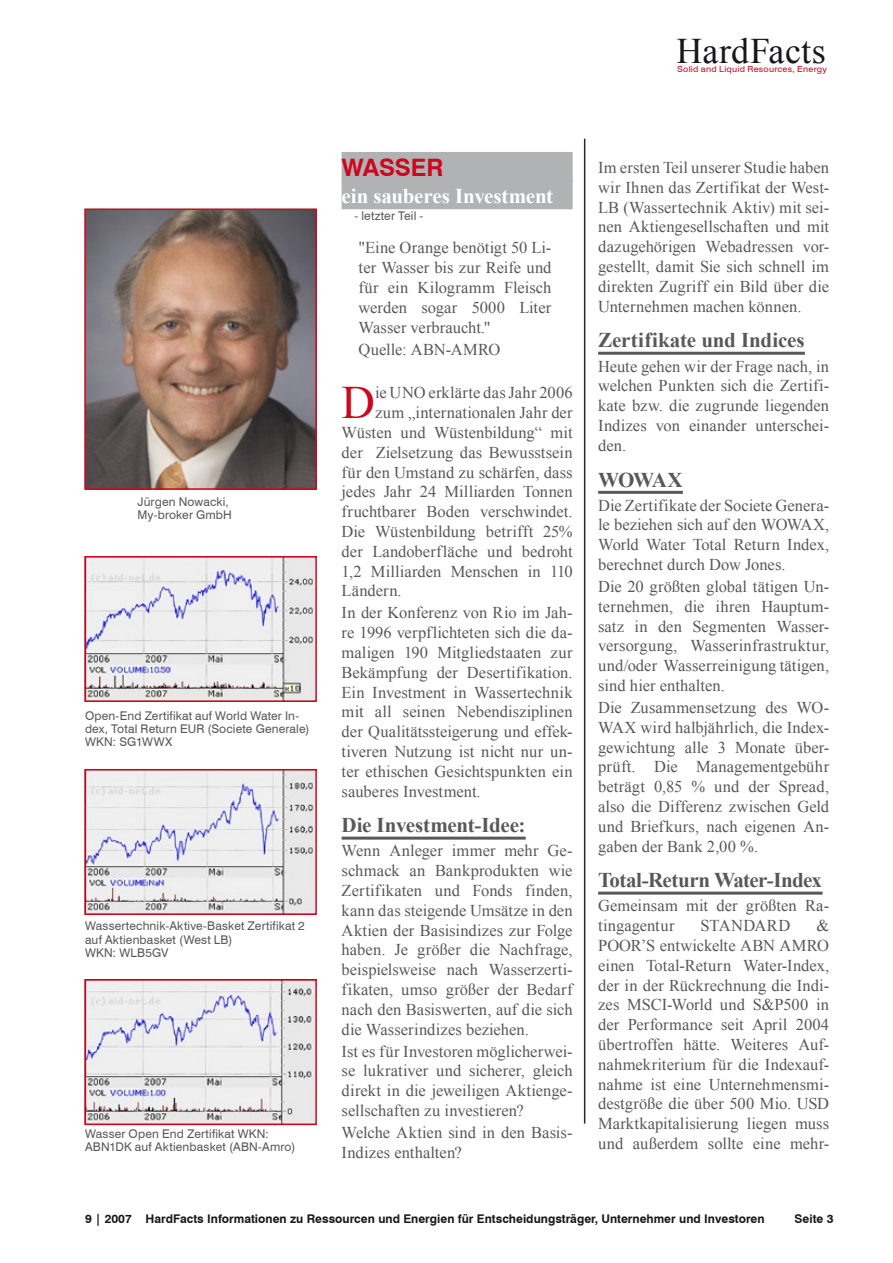
<style>
.page{position:relative;width:893px;height:1263px;background:#fff}
.page>*{position:absolute;margin:0;border:0;box-sizing:border-box;transform-origin:0 0}
.t1{font:46.35px "Times New Roman";color:#cc071e}
.t2{font:36px "Times New Roman";letter-spacing:.01em;color:#1a171b}
.t3{font:700 24px "Swiss 721 BT";letter-spacing:-.005em;color:#cc071e}
.t4{font:700 21px "Times New Roman";letter-spacing:-.015em;color:#58585a}
.t5{font:700 21px "Times New Roman";letter-spacing:-.01em;color:#fff}
.t6{font:16.5px/19.8px "Times New Roman";letter-spacing:.005em;color:#58585a;text-align:justify}
.t7{font:16.5px "Times New Roman";letter-spacing:.025em;color:#58585a}
.t8{font:12px/13.2px "Swiss 721 BT";letter-spacing:.015em;color:#58585a}
.t9{font:700 12px "Swiss 721 BT";color:#1a171b}
.t10{font:8.4px "Swiss 721 BT";letter-spacing:.025em;color:#cc071e;scale:1.07 1}
</style>
<div class="page">
<hr style="left:584px;top:139px;width:1px;height:984px;background:#272528">
<div style="left:342px;top:152px;width:231px;height:30px;background:#b1b2b4"></div>
<div style="left:342px;top:179px;width:231px;height:30px;background:#b1b2b4"></div>
<hr style="left:342px;top:837px;width:184px;height:3px;background:#58585a">
<hr style="left:598px;top:352px;width:207px;height:3px;background:#58585a">
<hr style="left:598px;top:491px;width:85px;height:3px;background:#58585a">
<hr style="left:598px;top:892px;width:225px;height:3px;background:#58585a">
<img style="left:87px;top:211px;width:227px;height:276px">
<div style="left:84px;top:208px;width:233px;height:282px;border:2px solid #cc071e"></div>
<img style="left:87px;top:559px;width:227px;height:140px">
<div style="left:84px;top:556px;width:233px;height:146px;border:2px solid #cc071e"></div>
<img style="left:87px;top:772px;width:227px;height:140px">
<div style="left:84px;top:769px;width:233px;height:146px;border:2px solid #cc071e"></div>
<img style="left:87px;top:982px;width:227px;height:140px">
<div style="left:84px;top:979px;width:233px;height:146px;border:2px solid #cc071e"></div>
<h2 class="t2" style="left:676px;top:27px;width:151px">HardFacts</h2>
<p class="t10" style="left:677px;top:64px;width:142px">Solid and Liquid Resources, Energy</p>
<p class="t8" style="left:137px;top:495px;width:96px">Jürgen Nowacki,<br>My-broker GmbH</p>
<p class="t8" style="left:85px;top:709px;width:226px">Open-End Zertifikat auf World Water In&shy;dex, Total Return EUR (Societe Generale)<br>WKN: SG1WWX</p>
<p class="t8" style="left:85px;top:919px;width:221px">Wassertechnik-Aktive-Basket Zertifikat 2 auf Aktienbasket (West LB)<br>WKN: WLB5GV</p>
<p class="t8" style="left:85px;top:1127px;width:212px">Wasser Open End Zertifikat WKN:<br>ABN1DK auf Aktienbasket (ABN-Amro)</p>
<h3 class="t3" style="left:342px;top:152px;width:104px">Wasser</h3>
<p class="t5" style="left:342px;top:181px;width:213px">ein sauberes Investment</p>
<p class="t8" style="left:354px;top:209px;width:70px">- letzter Teil -</p>
<p class="t6" style="left:359px;top:238px;width:194px">"Eine Orange benötigt 50 Li&shy;ter Wasser bis zur Reife und für ein Kilogramm Fleisch werden sogar 5000 Liter Wasser verbraucht."</p>
<p class="t6" style="left:359px;top:339px;width:143px">Quelle: ABN-AMRO</p>
<h1 class="t1" style="left:342px;top:371px;width:35px">D</h1>
<p class="t6" style="left:375px;top:383px;width:199px">ie UNO erklärte das Jahr 2006</p>
<p class="t6" style="left:375px;top:402px;width:199px">zum „internationalen Jahr der</p>
<p class="t6" style="left:342px;top:422px;width:232px">Wüsten und Wüstenbildung“ mit</p>
<p class="t6" style="left:342px;top:442px;width:232px">der Zielsetzung das Bewusstsein</p>
<p class="t6" style="left:342px;top:462px;width:233px">für den Umstand zu schärfen, dass</p>
<p class="t6" style="left:342px;top:482px;width:232px">jedes Jahr 24 Milliarden Tonnen</p>
<p class="t6" style="left:342px;top:501px;width:232px">fruchtbarer Boden verschwindet.</p>
<p class="t6" style="left:342px;top:521px;width:233px">Die Wüstenbildung betrifft 25%</p>
<p class="t6" style="left:342px;top:541px;width:233px">der Landoberfläche und bedroht</p>
<p class="t6" style="left:342px;top:561px;width:233px">1,2 Milliarden Menschen in 110</p>
<p class="t6" style="left:342px;top:581px;width:62px">Ländern.</p>
<p class="t6" style="left:342px;top:603px;width:233px">In der Konferenz von Rio im Jah&shy;re 1996 verpflichteten sich die da&shy;maligen 190 Mitgliedstaaten zur Bekämpfung der Desertifikation.<br>Ein Investment in Wassertechnik mit all seinen Nebendisziplinen der Qualitätssteigerung und effek&shy;tiveren Nutzung ist nicht nur un&shy;ter ethischen Gesichtspunkten ein sauberes Investment.</p>
<p class="t4" style="left:342px;top:811px;width:185px">Die Investment-Idee:</p>
<p class="t6" style="left:342px;top:841px;width:233px">Wenn Anleger immer mehr Ge&shy;schmack an Bankprodukten wie Zertifikaten und Fonds finden, kann das steigende Umsätze in den Aktien der Basisindizes zur Folge haben. Je größer die Nachfrage, beispielsweise nach Wasserzerti&shy;fikaten, umso größer der Bedarf nach den Basiswerten, auf die sich die Wasserindizes beziehen.</p>
<p class="t6" style="left:342px;top:1041px;width:233px">Ist es für Investoren möglicherwei&shy;se lukrativer und sicherer, gleich direkt in die jeweiligen Aktienge&shy;sellschaften zu investieren?</p>
<p class="t6" style="left:342px;top:1122px;width:232px">Welche Aktien sind in den Basis-<br>Indizes enthalten?</p>
<p class="t6" style="left:598px;top:157px;width:233px">Im ersten Teil unserer Studie haben wir Ihnen das Zertifikat der West-LB (Wassertechnik Aktiv) mit sei&shy;nen Aktiengesellschaften und mit dazugehörigen Webadressen vor&shy;gestellt, damit Sie sich schnell im direkten Zugriff ein Bild über die Unternehmen machen können.</p>
<p class="t4" style="left:598px;top:326px;width:208px">Zertifikate und Indices</p>
<p class="t6" style="left:598px;top:356px;width:233px">Heute gehen wir der Frage nach, in welchen Punkten sich die Zertifi&shy;kate bzw. die zugrunde liegenden Indizes von einander unterschei&shy;den.</p>
<p class="t4" style="left:598px;top:465px;width:86px">WOWAX</p>
<p class="t6" style="left:598px;top:495px;width:233px">Die Zertifikate der Societe Genera&shy;le beziehen sich auf den WOWAX, World Water Total Return Index, berechnet durch Dow Jones.</p>
<p class="t6" style="left:598px;top:576px;width:233px">Die 20 größten global tätigen Un&shy;ternehmen, die ihren Hauptum&shy;satz in den Segmenten Wasser&shy;versorgung, Wasserinfrastruktur, und/oder Wasserreinigung tätigen, sind hier enthalten.</p>
<p class="t6" style="left:598px;top:697px;width:233px">Die Zusammensetzung des WO-WAX wird halbjährlich, die Index&shy;gewichtung alle 3 Monate über&shy;prüft. Die Managementgebühr beträgt 0,85 % und der Spread, also die Differenz zwischen Geld und Briefkurs, nach eigenen An&shy;gaben der Bank 2,00 %.</p>
<p class="t4" style="left:598px;top:866px;width:225px">Total-Return Water-Index</p>
<p class="t6" style="left:598px;top:896px;width:233px">Gemeinsam mit der größten Ra&shy;tingagentur</p>
<p class="t6" style="left:598px;top:915px;width:233px;text-indent:218px">&amp; POOR’S entwickelte ABN AMRO einen Total-Return Water-Index, der in der Rückrechnung die Indi&shy;zes MSCI-World und S&amp;P500 in der Performance seit April 2004 übertroffen hätte. Weiteres Auf&shy;nahmekriterium für die Indexauf&shy;nahme ist eine Unternehmensmi&shy;destgröße die über 500 Mio. USD Marktkapitalisierung liegen muss und außerdem sollte eine mehr-</p>
<p class="t7" style="left:701px;top:914px;width:91px">STANDARD</p>
<p class="t9" style="left:85px;top:1211px;width:700px">9 | 2007 HardFacts Informationen zu Ressourcen und Energien für Entscheidungsträger, Unternehmer und Investoren S</p>
<p class="t9" style="left:803px;top:1211px;width:22px">eite</p>
</div>
